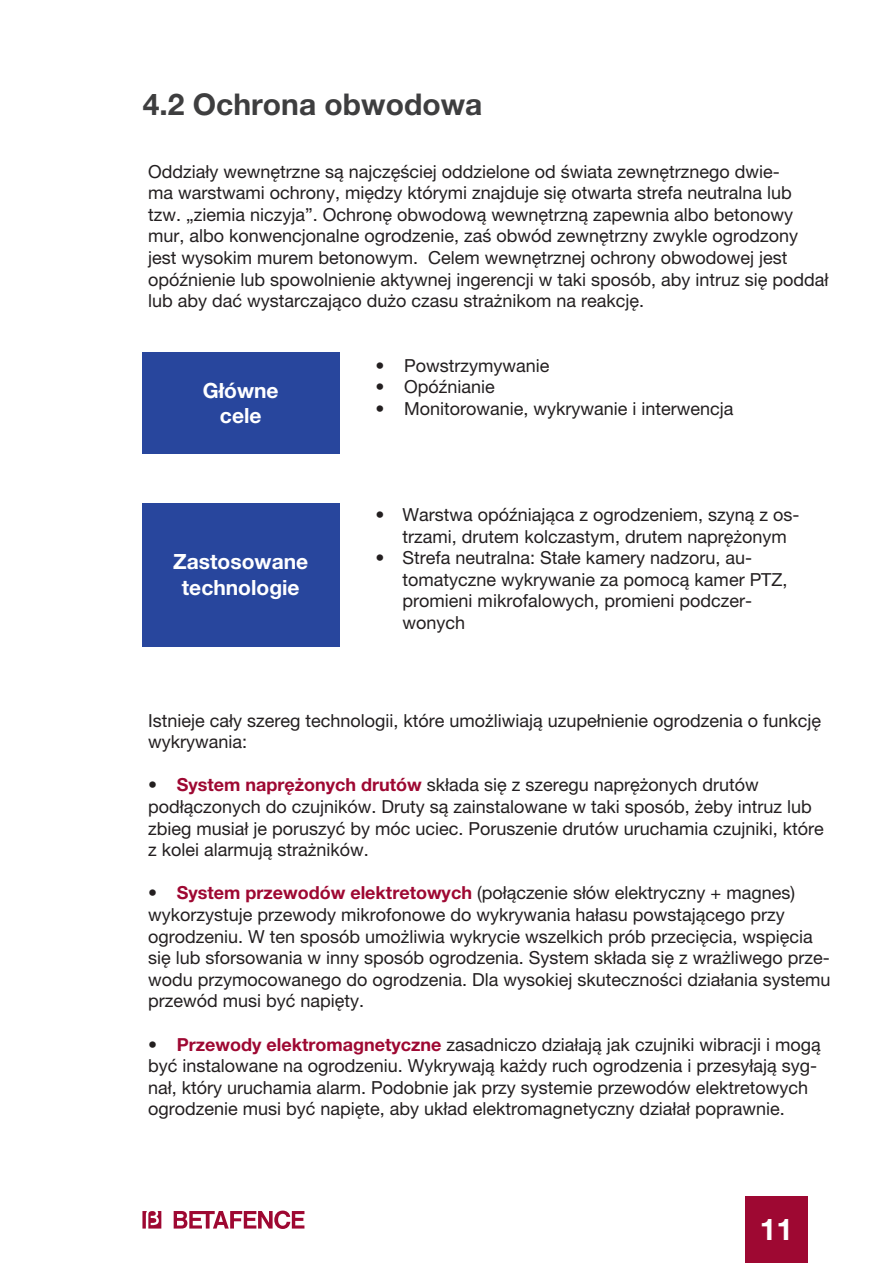
<style>
.page{position:relative;width:893px;height:1263px;background:#fff}
.page>*{position:absolute;margin:0;border:0;box-sizing:border-box;transform-origin:0 0}
.t1{font:700 30px "Helvetica Neue LT Pro";color:#3e3e3f}
.t2{font:700 30px "Helvetica Neue LT Pro";color:#fff}
.t3{font:700 21px/25.2px "Helvetica Neue LT Pro";color:#fff;text-align:center}
.t4{font:18px/21.6px "Helvetica Neue LT Pro";color:#231f20}
.s1{font-weight:700;color:#9e0832}
</style>
<div class="page">
<svg style="left:174px;top:1210px;width:130px;height:19px"></svg>
<svg style="left:142px;top:1211px;width:19px;height:17px"></svg>
<div style="left:745px;top:1196px;width:63px;height:67px;background:#9e0832"></div>
<div style="left:142px;top:353px;width:198px;height:101px;background:#28469d"></div>
<div style="left:142px;top:503px;width:198px;height:143px;background:#28469d"></div>
<h1 class="t1" style="left:143px;top:86px;width:341px">4.2 Ochrona obwodowa</h1>
<p class="t4" style="left:148px;top:160px;width:682px">Oddziały wewnętrzne są najczęściej oddzielone od świata zewnętrznego dwie-<br>ma warstwami ochrony, między którymi znajduje się otwarta strefa neutralna lub tzw. „ziemia niczyja”. Ochronę obwodową wewnętrzną zapewnia albo betonowy mur, albo konwencjonalne ogrodzenie, zaś obwód zewnętrzny zwykle ogrodzony jest wysokim murem betonowym. Celem wewnętrznej ochrony obwodowej jest opóźnienie lub spowolnienie aktywnej ingerencji w taki sposób, aby intruz się poddał lub aby dać wystarczająco dużo czasu strażnikom na reakcję.</p>
<p class="t3" style="left:203px;top:377px;width:77px">Główne cele</p>
<p class="t3" style="left:173px;top:549px;width:136px">Zastosowane technologie</p>
<p class="t4" style="left:376px;top:354px;width:175px">• Powstrzymywanie</p>
<p class="t4" style="left:376px;top:376px;width:121px">• Opóźnianie</p>
<p class="t4" style="left:376px;top:397px;width:359px">• Monitorowanie, wykrywanie i interwencja</p>
<p class="t4" style="left:403px;top:504px;width:398px;text-indent:-27px">• Warstwa opóźniająca z ogrodzeniem, szyną z os&shy;trzami, drutem kolczastym, drutem naprężonym</p>
<p class="t4" style="left:403px;top:547px;width:387px;text-indent:-27px">• Strefa neutralna: Stałe kamery nadzoru, au&shy;tomatyczne wykrywanie za pomocą kamer PTZ, promieni mikrofalowych, promieni podczer&shy;wonych</p>
<p class="t4" style="left:148px;top:709px;width:674px">Istnieje cały szereg technologii, które umożliwiają uzupełnienie ogrodzenia o funkcję wykrywania:</p>
<p class="t4" style="left:148px;top:774px;width:677px">• <span class="s1">System naprężonych drutów</span> składa się z szeregu naprężonych drutów podłączonych do czujników. Druty są zainstalowane w taki sposób, żeby intruz lub zbieg musiał je poruszyć by móc uciec. Poruszenie drutów uruchamia czujniki, które z kolei alarmują strażników.</p>
<p class="t4" style="left:148px;top:882px;width:684px">• <span class="s1">System przewodów elektretowych</span> (połączenie słów elektryczny + magnes) wykorzystuje przewody mikrofonowe do wykrywania hałasu powstającego przy ogrodzeniu. W ten sposób umożliwia wykrycie wszelkich prób przecięcia, wspięcia się lub sforsowania w inny sposób ogrodzenia. System składa się z wrażliwego prze&shy;wodu przymocowanego do ogrodzenia. Dla wysokiej skuteczności działania systemu przewód musi być napięty.</p>
<p class="t4" style="left:148px;top:1033px;width:674px">• <span class="s1">Przewody elektromagnetyczne</span> zasadniczo działają jak czujniki wibracji i mogą być instalowane na ogrodzeniu. Wykrywają każdy ruch ogrodzenia i przesyłają syg&shy;nał, który uruchamia alarm. Podobnie jak przy systemie przewodów elektretowych ogrodzenie musi być napięte, aby układ elektromagnetyczny działał poprawnie.</p>
<h1 class="t2" style="left:760px;top:1211px;width:35px">11</h1>
</div>
